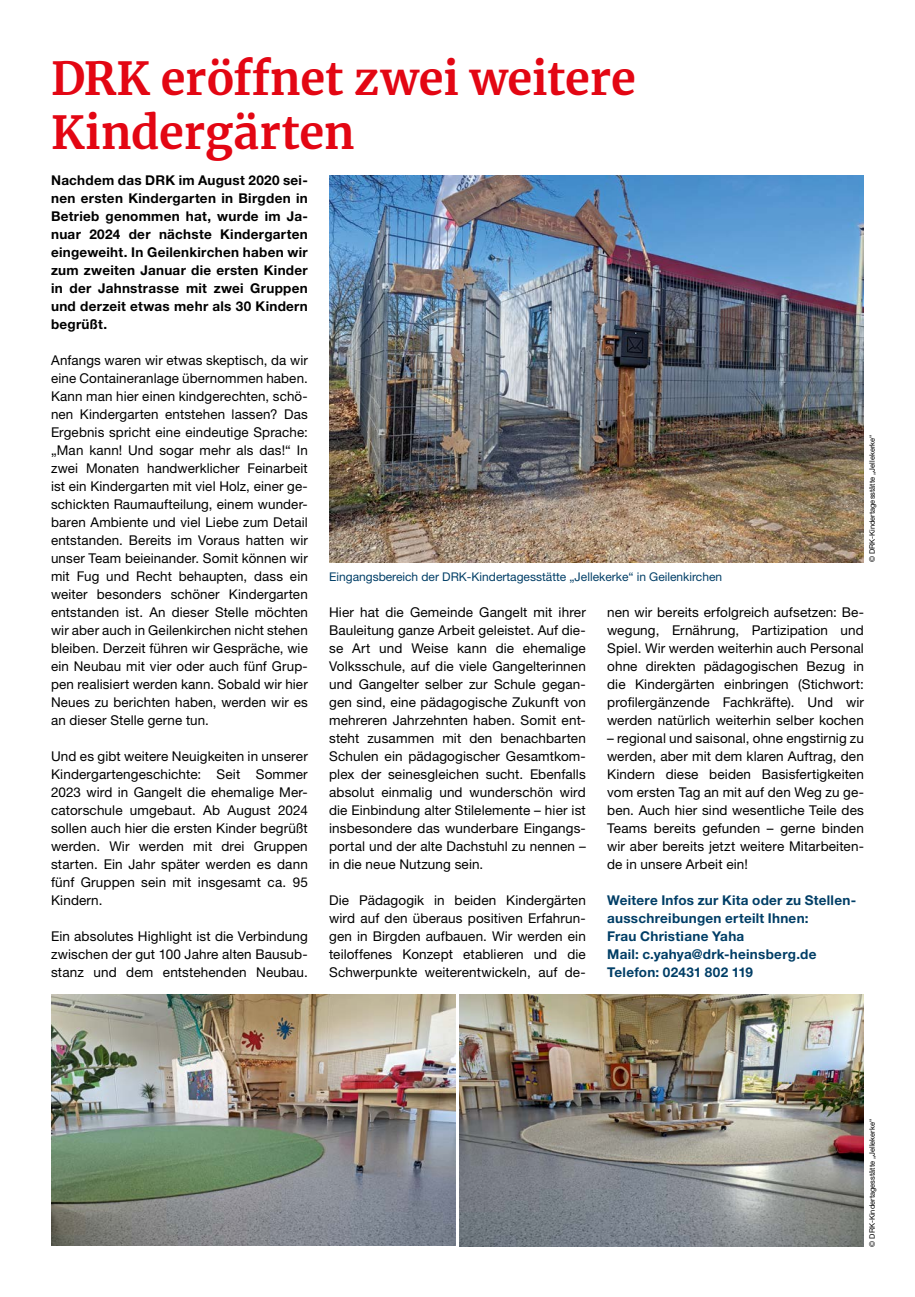
<style>
.page{position:relative;width:915px;height:1297px;background:#fff}
.page>*{position:absolute;margin:0;border:0;box-sizing:border-box;transform-origin:0 0}
.MGB_Headline{font:700 45px/54px "Merriweather";color:#e30613}
.MGB_Copy{font:13.5px/18px "Helvetica Neue LT Pro";letter-spacing:.01em;color:#000;text-align:justify}
.MGB_Copy-2{font:700 13.5px/18px "Helvetica Neue LT Pro";letter-spacing:.02em;color:#000;text-align:justify}
.MGB_Info{font:700 13.5px/18px "Helvetica Neue LT Pro";letter-spacing:.02em;color:#003e66}
.MGB_BU{font:12px "Helvetica Neue LT Pro";color:#003e66}
.MGB_Fotocredits{font:7.5px "Helvetica Neue LT Pro";color:#000}
</style>
<div class="page">
<img style="left:329px;top:175px;width:534px;height:388px">
<img style="left:51px;top:995px;width:404px;height:251px">
<img style="left:459px;top:995px;width:404px;height:252px">
<p class="MGB_Headline" style="left:51px;top:50px;width:586px">DRK eröffnet zwei weitere<br>Kindergärten</p>
<p class="MGB_Copy-2" style="left:51px;top:170px;width:258px">Nachdem das DRK im August 2020 sei&shy;nen ersten Kindergarten in Birgden in Betrieb genommen hat, wurde im Ja&shy;nuar 2024 der nächste Kindergarten eingeweiht. In Geilenkirchen haben wir zum zweiten Januar die ersten Kinder in der Jahnstrasse mit zwei Gruppen und derzeit etwas mehr als 30 Kindern begrüßt.</p>
<p class="MGB_Copy" style="left:51px;top:350px;width:258px">Anfangs waren wir etwas skeptisch, da wir eine Containeranlage übernommen haben.<br>Kann man hier einen kindgerechten, schö&shy;nen Kindergarten entstehen lassen? Das Ergebnis spricht eine eindeutige Sprache: „Man kann! Und sogar mehr als das!“ In zwei Monaten handwerklicher Feinarbeit ist ein Kindergarten mit viel Holz, einer ge&shy;schickten Raumaufteilung, einem wunder&shy;baren Ambiente und viel Liebe zum Detail entstanden. Bereits im Voraus hatten wir unser Team beieinander. Somit können wir mit Fug und Recht behaupten, dass ein weiter besonders schöner Kindergarten entstanden ist. An dieser Stelle möchten wir aber auch in Geilenkirchen nicht stehen bleiben. Derzeit führen wir Gespräche, wie ein Neubau mit vier oder auch fünf Grup&shy;pen realisiert werden kann. Sobald wir hier Neues zu berichten haben, werden wir es an dieser Stelle gerne tun.</p>
<p class="MGB_Copy" style="left:51px;top:746px;width:258px">Und es gibt weitere Neuigkeiten in unserer Kindergartengeschichte: Seit Sommer 2023 wird in Gangelt die ehemalige Mer&shy;catorschule umgebaut. Ab August 2024 sollen auch hier die ersten Kinder begrüßt werden. Wir werden mit drei Gruppen starten. Ein Jahr später werden es dann fünf Gruppen sein mit insgesamt ca. 95<br>Kindern.</p>
<p class="MGB_Copy" style="left:51px;top:926px;width:258px">Ein absolutes Highlight ist die Verbindung zwischen der gut 100 Jahre alten Bausub&shy;stanz und dem entstehenden Neubau.</p>
<p class="MGB_Fotocredits" style="left:867px;top:562px;width:129px;rotate:-90deg">© DRK-Kindertagesstätte „Jellekerke“</p>
<p class="MGB_BU" style="left:329px;top:569px;width:394px">Eingangsbereich der DRK-Kindertagesstätte „Jellekerke“ in Geilenkirchen</p>
<p class="MGB_Copy" style="left:329px;top:602px;width:258px">Hier hat die Gemeinde Gangelt mit ihrer Bauleitung ganze Arbeit geleistet. Auf die&shy;se Art und Weise kann die ehemalige Volksschule, auf die viele Gangelterinnen und Gangelter selber zur Schule gegan&shy;gen sind, eine pädagogische Zukunft von mehreren Jahrzehnten haben. Somit ent&shy;steht zusammen mit den benachbarten Schulen ein pädagogischer Gesamtkom&shy;plex der seinesgleichen sucht. Ebenfalls absolut einmalig und wunderschön wird die Einbindung alter Stilelemente – hier ist insbesondere das wunderbare Eingangs&shy;portal und der alte Dachstuhl zu nennen – in die neue Nutzung sein.</p>
<p class="MGB_Copy" style="left:329px;top:890px;width:258px">Die Pädagogik in beiden Kindergärten wird auf den überaus positiven Erfahrun&shy;gen in Birgden aufbauen. Wir werden ein teiloffenes Konzept etablieren und die Schwerpunkte weiterentwickeln, auf de-</p>
<p class="MGB_Copy" style="left:607px;top:602px;width:258px">nen wir bereits erfolgreich aufsetzen: Be&shy;wegung, Ernährung, Partizipation und Spiel. Wir werden weiterhin auch Personal ohne direkten pädagogischen Bezug in die Kindergärten einbringen (Stichwort: profilergänzende Fachkräfte). Und wir werden natürlich weiterhin selber kochen</p>
<p class="MGB_Copy" style="left:607px;top:728px;width:258px">– regional und saisonal, ohne engstirnig zu werden, aber mit dem klaren Auftrag, den Kindern diese beiden Basisfertigkeiten vom ersten Tag an mit auf den Weg zu ge&shy;ben. Auch hier sind wesentliche Teile des Teams bereits gefunden – gerne binden wir aber bereits jetzt weitere Mitarbeiten&shy;de in unsere Arbeit ein!</p>
<p class="MGB_Info" style="left:607px;top:890px;width:250px">Weitere Infos zur Kita oder zu Stellen&shy;ausschreibungen erteilt Ihnen:</p>
<p class="MGB_Info" style="left:607px;top:926px;width:139px">Frau Christiane Yaha</p>
<p class="MGB_Info" style="left:607px;top:944px;width:211px">Mail: c.yahya@drk-heinsberg.de</p>
<p class="MGB_Info" style="left:607px;top:962px;width:147px">Telefon: 02431 802 119</p>
<p class="MGB_Fotocredits" style="left:867px;top:1247px;width:129px;rotate:-90deg">© DRK-Kindertagesstätte „Jellekerke“</p>
</div>
